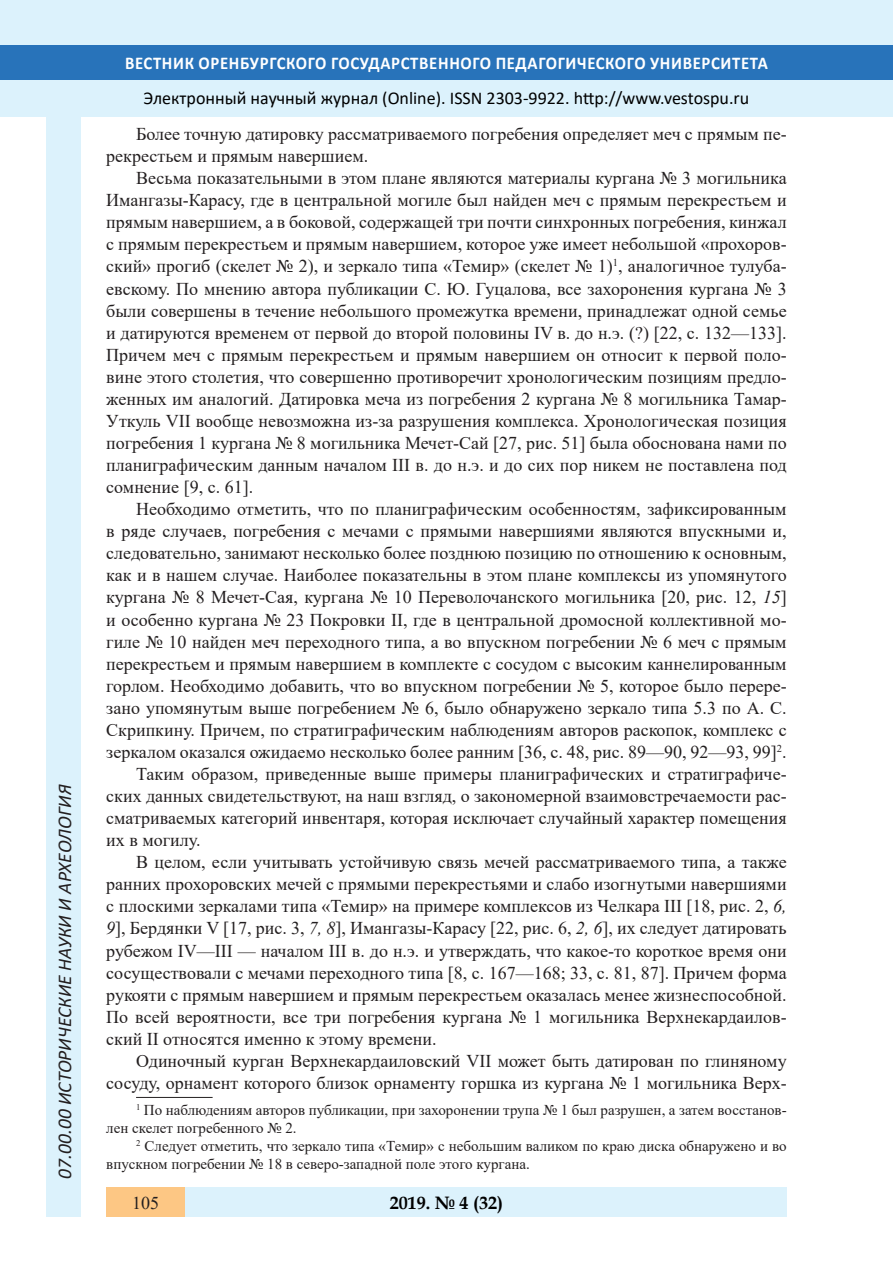
<style>
.page{position:relative;width:893px;height:1263px;background:#fff}
.page>*{position:absolute;margin:0;border:0;box-sizing:border-box;transform-origin:0 0}
.t1{font:italic 19.5px "Calibri";color:#231f20}
.Стиль2{font:18px/22px "Times New Roman";color:#231f20;text-align:justify}
.t2{font:18px "Calibri";color:#000}
.t3{font:700 18px "Calibri";letter-spacing:.04em;color:#fff;scale:.93 1}
.t4{font:700 18px "Book Antiqua";color:#000}
.литература{font:15px/18px "Times New Roman";color:#231f20}
.s1{font-style:italic}
</style>
<div class="page">
<div style="left:0;top:0;width:893px;height:116px;background:#dcf2fc"></div>
<div style="left:0;top:45px;width:893px;height:34px;background:#2873ba"></div>
<div style="left:47px;top:116px;width:34px;height:1101px;background:#dcf2fc"></div>
<div style="left:106px;top:1188px;width:681px;height:29px;background:#dcf2fc"></div>
<div style="left:106px;top:1188px;width:79px;height:29px;background:#fdc784"></div>
<hr style="left:136px;top:1097px;width:77px;height:1px;background:#231f20">
<p class="t1" style="left:51px;top:1179px;width:395px;rotate:-90deg">07.00.00 ИСТОРИЧЕСКИЕ НАУКИ И АРХЕОЛОГИЯ</p>
<p class="t1" style="left:51px;top:1105px;width:206px;rotate:-90deg">БИОЛОГИЧЕСКИЕ НАУКИ</p>
<p class="t1" style="left:51px;top:1169px;width:11px;rotate:-90deg">3</p>
<p class="t3" style="left:125px;top:50px;width:693px">ВЕСТНИК ОРЕНБУРГСКОГО ГОСУДАРСТВЕННОГО ПЕДАГОГИЧЕСКОГО УНИВЕРСИТЕТА</p>
<p class="t2" style="left:144px;top:85px;width:607px">Электронный научный журнал (Online). ISSN 2303-9922. http://www.vestospu.ru</p>
<p class="t2" style="left:583px;top:85px;width:13px">t</p>
<p class="t2" style="left:583px;top:85px;width:13px">t</p>
<p class="Стиль2" style="left:106px;top:122px;width:682px;text-indent:30px">Более точную датировку рассматриваемого погребения определяет меч с прямым пе&shy;рекрестьем и прямым навершием.</p>
<p class="Стиль2" style="left:106px;top:167px;width:682px;text-indent:30px">Весьма показательными в этом плане являются материалы кургана № 3 могильника Имангазы-Карасу, где в центральной могиле был найден меч с прямым перекрестьем и прямым навершием, а в боковой, содержащей три почти синхронных погребения, кинжал с прямым перекрестьем и прямым навершием, которое уже имеет небольшой «прохоров&shy;ский» прогиб (скелет № 2), и зеркало типа «Темир» (скелет № 1)<sup>1</sup>, аналогичное тулуба&shy;евскому. По мнению автора публикации С. Ю. Гуцалова, все захоронения кургана № 3 были совершены в течение небольшого промежутка времени, принадлежат одной семье и датируются временем от первой до второй половины IV в. до н.э. (?) [22, с. 132—133].<br>Причем меч с прямым перекрестьем и прямым навершием он относит к первой поло&shy;вине этого столетия, что совершенно противоречит хронологическим позициям предло&shy;женных им аналогий. Датировка меча из погребения 2 кургана № 8 могильника Тамар-Уткуль VII вообще невозможна из-за разрушения комплекса. Хронологическая позиция погребения 1 кургана № 8 могильника Мечет-Сай [27, рис. 51] была обоснована нами по планиграфическим данным началом III в. до н.э. и до сих пор никем не поставлена под сомнение [9, с. 61].</p>
<p class="Стиль2" style="left:106px;top:498px;width:682px;text-indent:30px">Необходимо отметить, что по планиграфическим особенностям, зафиксированным в ряде случаев, погребения с мечами с прямыми навершиями являются впускными и, следовательно, занимают несколько более позднюю позицию по отношению к основным, как и в нашем случае. Наиболее показательны в этом плане комплексы из упомянутого кургана № 8 Мечет-Сая, кургана № 10 Переволочанского могильника [20, рис. 12, <span class="s1">15</span>] и особенно кургана № 23 Покровки II, где в центральной дромосной коллективной мо&shy;гиле № 10 найден меч переходного типа, а во впускном погребении № 6 меч с прямым перекрестьем и прямым навершием в комплекте с сосудом с высоким каннелированным горлом. Необходимо добавить, что во впускном погребении № 5, которое было перере&shy;зано упомянутым выше погребением № 6, было обнаружено зеркало типа 5.3 по А. С.<br>Скрипкину. Причем, по стратиграфическим наблюдениям авторов раскопок, комплекс с зеркалом оказался ожидаемо несколько более ранним [36, с. 48, рис. 89—90, 92—93, 99]<sup>2</sup>.</p>
<p class="Стиль2" style="left:106px;top:762px;width:682px;text-indent:30px">Таким образом, приведенные выше примеры планиграфических и стратиграфиче&shy;ских данных свидетельствуют, на наш взгляд, о закономерной взаимовстречаемости рас&shy;сматриваемых категорий инвентаря, которая исключает случайный характер помещения их в могилу.</p>
<p class="Стиль2" style="left:106px;top:851px;width:682px;text-indent:30px">В целом, если учитывать устойчивую связь мечей рассматриваемого типа, а также ранних прохоровских мечей с прямыми перекрестьями и слабо изогнутыми навершиями с плоскими зеркалами типа «Темир» на примере комплексов из Челкара III [18, рис. 2, <span class="s1">6, 9</span>], Бердянки V [17, рис. 3, <span class="s1">7, 8</span>], Имангазы-Карасу [22, рис. 6, <span class="s1">2, 6</span>], их следует датировать рубежом IV—III — началом III в. до н.э. и утверждать, что какое-то короткое время они сосуществовали с мечами переходного типа [8, с. 167—168; 33, с. 81, 87]. Причем форма рукояти с прямым навершием и прямым перекрестьем оказалась менее жизнеспособной.<br>По всей вероятности, все три погребения кургана № 1 могильника Верхнекардаилов&shy;ский II относятся именно к этому времени.</p>
<p class="Стиль2" style="left:106px;top:1049px;width:682px;text-align:right">Одиночный курган Верхнекардаиловский VII может быть датирован по глиняному сосуду, орнамент которого близок орнаменту горшка из кургана № 1 могильника Верх-</p>
<p class="литература" style="left:106px;top:1101px;width:682px;text-indent:30px"><sup>1</sup> По наблюдениям авторов публикации, при захоронении трупа № 1 был разрушен, а затем восстанов&shy;лен скелет погребенного № 2.</p>
<p class="литература" style="left:106px;top:1137px;width:682px;text-indent:30px"><sup>2</sup> Следует отметить, что зеркало типа «Темир» с небольшим валиком по краю диска обнаружено и во впускном погребении № 18 в северо-западной поле этого кургана.</p>
<p class="t4" style="left:390px;top:1190px;width:115px">2019. № 4 (32)</p>
<p class="Стиль2" style="left:132px;top:1191px;width:28px">105</p>
<p class="t4" style="left:460px;top:1190px;width:39px">2 6</p>
<p class="t4" style="left:417px;top:1190px;width:10px">8</p>
<p class="t4" style="left:460px;top:1190px;width:39px">1 25</p>
</div>
